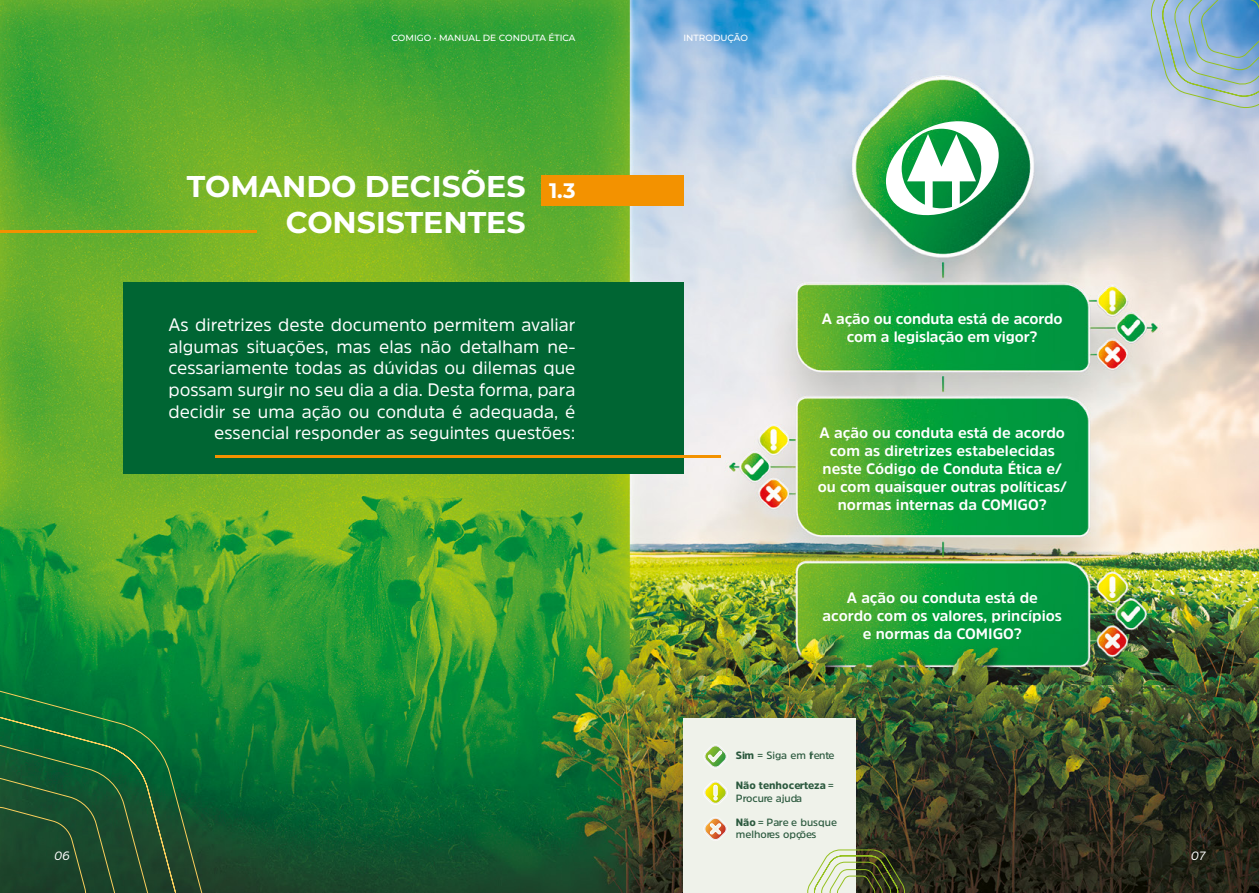
<style>
.page{position:relative;width:1259px;height:893px;background:#fff}
.page>*{position:absolute;margin:0;border:0;box-sizing:border-box;transform-origin:0 0}
.t1{font:700 30px/36px "Montserrat";color:#fff;text-align:right}
.t2{font:700 21px "Montserrat";color:#fff}
.t3{font:18px/21.6px "Amsi Pro";color:#fff;text-align:right}
.t4{font:700 15px/18px "Amsi Pro";color:#fff;text-align:center}
.t5{font:italic 12px "Amsi Pro";color:#fff}
.t6{font:600 10.5px/12.6px "Amsi Pro";color:#2b593e}
.t7{font:900 10.5px/12.6px "Amsi Pro";color:#2b593e}
.t8{font:500 9px "Montserrat";color:#fff}
.s1{font-weight:900}
.s2{font-weight:600}
</style>
<div class="page">
<img style="left:0;top:0;width:1259px;height:893px">
<div style="left:123px;top:282px;width:560px;height:192px;background:#006533"></div>
<svg style="left:0;top:683px;width:209px;height:210px;background:#155d32"></svg>
<svg style="left:886px;top:116px;width:112px;height:104px"></svg>
<hr style="left:215px;top:455px;width:505px;height:2px;background:#f39200">
<div style="left:541px;top:175px;width:142px;height:30px;background:#f39200"></div>
<hr style="left:0;top:230px;width:257px;height:3px;background:#f39200">
<svg style="left:1149px;top:0;width:110px;height:110px;background:#96b8d1"></svg>
<div style="left:683px;top:718px;width:173px;height:175px;background:#eff2ea"></div>
<svg style="left:703px;top:780px;width:25px;height:25px"></svg>
<svg style="left:704px;top:744px;width:24px;height:24px"></svg>
<svg style="left:704px;top:817px;width:24px;height:24px"></svg>
<svg style="left:807px;top:849px;width:99px;height:44px"></svg>
<p class="t8" style="left:391px;top:32px;width:185px">COMIGO • MANUAL DE CONDUTA ÉTICA</p>
<p class="t8" style="left:683px;top:32px;width:66px">INTRODUÇÃO</p>
<h1 class="t1" style="left:187px;top:167px;width:340px">TOMANDO DECISÕES<br>CONSISTENTES</h1>
<h2 class="t2" style="left:549px;top:175px;width:28px">1.3</h2>
<p class="t3" style="left:168px;top:314px;width:408px">As diretrizes deste documento permitem avaliar algumas situações, mas elas não detalham ne&shy;cessariamente todas as dúvidas ou dilemas que possam surgir no seu dia a dia. Desta forma, para decidir se uma ação ou conduta é adequada, é essencial responder as seguintes questões:</p>
<p class="t4" style="left:822px;top:309px;width:242px">A ação ou conduta está de acordo com a legislação em vigor?</p>
<p class="t4" style="left:817px;top:423px;width:251px">A ação ou conduta está de acordo com as diretrizes estabelecidas neste Código de Conduta Ética e/ ou com quaisquer outras políticas/ normas internas da COMIGO?</p>
<p class="t4" style="left:822px;top:589px;width:241px">A ação ou conduta está de acordo com os valores, princípios e normas da COMIGO?</p>
<p class="t6" style="left:736px;top:749px;width:100px"><span class="s1">Sim</span> = Siga em frente</p>
<p class="t7" style="left:736px;top:779px;width:100px">Não tenho certeza <span class="s2">=<br>Procure ajuda</span></p>
<p class="t6" style="left:736px;top:815px;width:103px"><span class="s1">Não</span> = Pare e busque melhores opções</p>
<p class="t5" style="left:54px;top:848px;width:17px">06</p>
<p class="t5" style="left:1191px;top:848px;width:16px">07</p>
</div>
